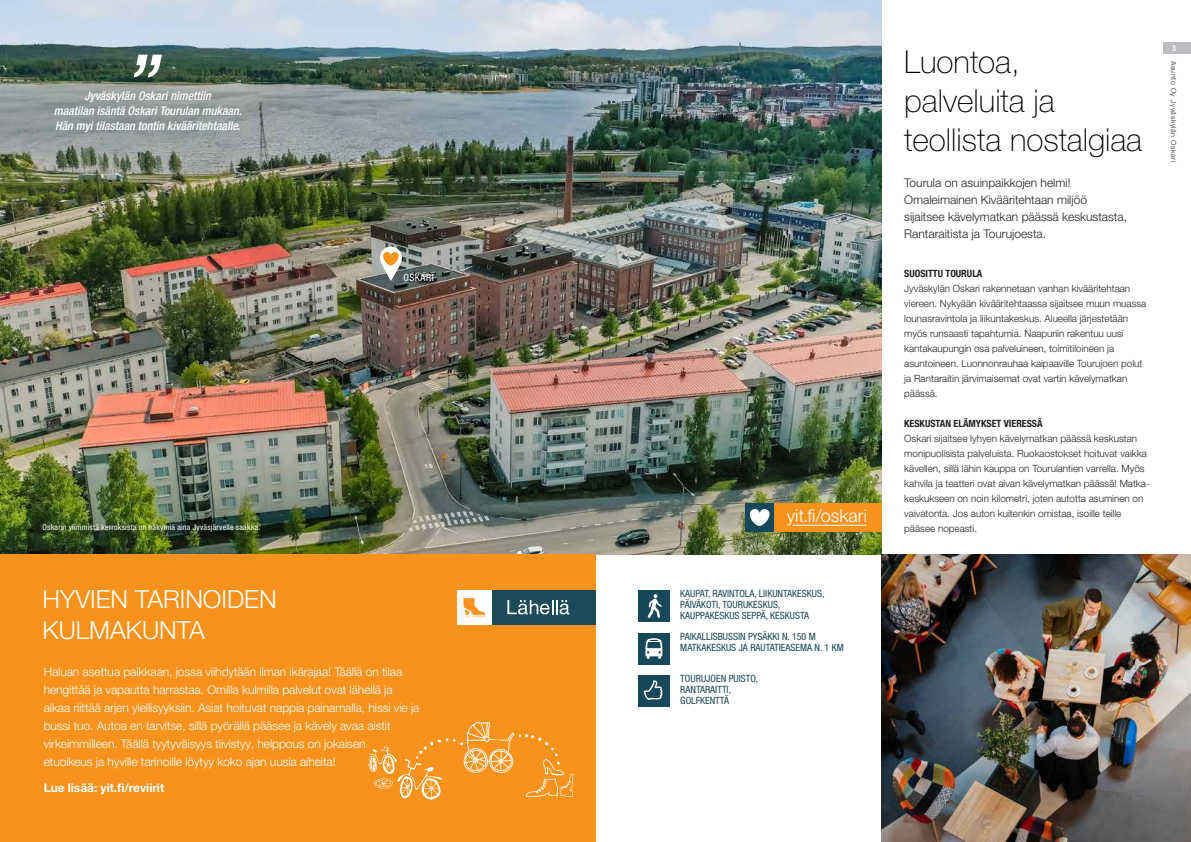
<style>
.page{position:relative;width:1191px;height:842px;background:#fff}
.page>*{position:absolute;margin:0;border:0;box-sizing:border-box;transform-origin:0 0}
.t1{font:100 31.7px/38.8px "Helvetica Neue LT Pro";color:#000}
.t2{font:300 25px/31px "Helvetica Neue LT Pro";color:#fff}
.t3{font:300 18px "Helvetica Neue LT Pro";letter-spacing:.005em;color:#fff}
.t4{font:300 12px/18px "Helvetica Neue LT Pro";letter-spacing:-.005em;color:#fff}
.t5{font:300 12px/17px "Helvetica Neue LT Pro";color:#231f20}
.t6{font:italic 500 condensed 12px/15px "Helvetica Neue LT Pro";color:#fff;text-align:center}
.t7{font:700 12px "Helvetica Neue LT Pro";letter-spacing:-.005em;color:#fff}
.t8{font:300 10px/15px "Helvetica Neue LT Pro";color:#231f20}
.t9{font:condensed 10px/11px "Helvetica Neue LT Pro";color:#174859}
.t10{font:700 condensed 10px "Helvetica Neue LT Pro";color:#231f20}
.t11{font:condensed 10px "Helvetica Neue LT Pro";letter-spacing:.04em;color:#fff}
.t12{font:condensed 8px "Helvetica Neue LT Pro";letter-spacing:.03em;color:#fff}
.t13{font:700 condensed 8px "Helvetica Neue LT Pro";color:#fff}
.t14{font:300 7px "Helvetica Neue LT Pro";letter-spacing:.08em;color:#231f20}
</style>
<div class="page">
<div style="left:1162px;top:43px;width:29px;height:11px;background:#bcbdc0"></div>
<img style="left:0;top:0;width:882px;height:555px">
<img style="left:882px;top:555px;width:309px;height:287px">
<div style="left:0;top:555px;width:595px;height:287px;background:#f7931d"></div>
<div style="left:491px;top:590px;width:104px;height:34px;background:#1c4a59"></div>
<div style="left:457px;top:590px;width:34px;height:34px;background:#fff"></div>
<svg style="left:507px;top:600px;width:62px;height:14px"></svg>
<svg style="left:463px;top:598px;width:22px;height:19px"></svg>
<div style="left:638px;top:590px;width:32px;height:32px;background:#174859"></div>
<svg style="left:647px;top:594px;width:15px;height:24px"></svg>
<div style="left:638px;top:633px;width:32px;height:31px;background:#174859"></div>
<svg style="left:645px;top:638px;width:17px;height:21px"></svg>
<div style="left:638px;top:675px;width:32px;height:32px;background:#174859"></div>
<svg style="left:644px;top:680px;width:18px;height:20px"></svg>
<svg style="left:368px;top:722px;width:205px;height:77px"></svg>
<div style="left:774px;top:503px;width:108px;height:29px;background:#f7931d"></div>
<div style="left:745px;top:503px;width:29px;height:29px;background:#174859"></div>
<svg style="left:750px;top:509px;width:19px;height:17px"></svg>
<hr style="left:792px;top:525px;width:74px;height:1px;background:#fff">
<svg style="left:134px;top:55px;width:28px;height:23px"></svg>
<svg style="left:380px;top:247px;width:22px;height:34px"></svg>
<p class="t6" style="left:54px;top:89px;width:189px">Jyväskylän Oskari nimettiin<br>maatilan isäntä Oskari Tourulan mukaan.<br>Hän myi tilastaan tontin kivääritehtaalle.</p>
<p class="t12" style="left:43px;top:523px;width:220px">Oskarin ylimmistä kerroksista on näkymiä aina Jyväsjärvelle saakka.</p>
<p class="t11" style="left:403px;top:272px;width:32px">OSKARI</p>
<h2 class="t2" style="left:43px;top:583px;width:236px">HYVIEN TARINOIDEN<br>KULMAKUNTA</h2>
<p class="t4" style="left:44px;top:662px;width:377px">Haluan asettua paikkaan, jossa viihdytään ilman ikärajaa! Täällä on tilaa hengittää ja vapautta harrastaa. Omilla kulmilla palvelut ovat lähellä ja aikaa riittää arjen ylellisyyksiin. Asiat hoituvat nappia painamalla, hissi vie ja bussi tuo. Autoa en tarvitse, sillä pyörällä pääsee ja kävely avaa aistit virkeimmilleen. Täällä tyytyväisyys tiivistyy, helppous on jokaisen<br>etuoikeus ja hyville tarinoille löytyy koko ajan uusia aiheita!</p>
<p class="t7" style="left:44px;top:780px;width:122px">Lue lisää: yit.fi/reviirit</p>
<h3 class="t3" style="left:787px;top:505px;width:82px">yit.fi/oskari</h3>
<p class="t9" style="left:680px;top:588px;width:146px">KAUPAT, RAVINTOLA, LIIKUNTAKESKUS,<br>PÄIVÄKOTI, TOURUKESKUS,<br>KAUPPAKESKUS SEPPÄ, KESKUSTA</p>
<p class="t9" style="left:680px;top:631px;width:165px">PAIKALLISBUSSIN PYSÄKKI N. 150 M<br>MATKAKESKUS JA RAUTATIEASEMA N. 1 KM</p>
<p class="t9" style="left:680px;top:673px;width:79px">TOURUJOEN PUISTO,<br>RANTARAITTI,<br>GOLFKENTTÄ</p>
<h1 class="t1" style="left:904px;top:42px;width:239px">Luontoa, palveluita ja teollista nostalgiaa</h1>
<p class="t5" style="left:904px;top:173px;width:224px">Tourula on asuinpaikkojen helmi!<br>Omaleimainen Kivääritehtaan miljöö sijaitsee kävelymatkan päässä keskustasta, Rantaraitista ja Tourujoesta.</p>
<p class="t10" style="left:904px;top:267px;width:80px">SUOSITTU TOURULA</p>
<p class="t8" style="left:904px;top:280px;width:244px">Jyväskylän Oskari rakennetaan vanhan kivääritehtaan viereen. Nykyään kivääritehtaassa sijaitsee muun muassa lounasravintola ja liikuntakeskus. Alueella järjestetään myös runsaasti tapahtumia. Naapuriin rakentuu uusi kantakaupungin osa palveluineen, toimitiloineen ja asuntoineen. Luonnonrauhaa kaipaaville Tourujoen polut ja Rantaraitin järvimaisemat ovat vartin kävelymatkan päässä.</p>
<p class="t10" style="left:904px;top:417px;width:140px">KESKUSTAN ELÄMYKSET VIERESSÄ</p>
<p class="t8" style="left:904px;top:430px;width:247px">Oskari sijaitsee lyhyen kävelymatkan päässä keskustan monipuolisista palveluista. Ruokaostokset hoituvat vaikka kävellen, sillä lähin kauppa on Tourulantien varrella. Myös kahvila ja teatteri ovat aivan kävelymatkan päässä! Matka&shy;keskukseen on noin kilometri, joten autotta asuminen on vaivatonta. Jos auton kuitenkin omistaa, isoille teille pääsee nopeasti.</p>
<p class="t13" style="left:1172px;top:44px;width:5px">3</p>
<p class="t14" style="left:1177px;top:61px;width:103px;rotate:90deg">Asunto Oy Jyväskylän Oskari</p>
</div>
